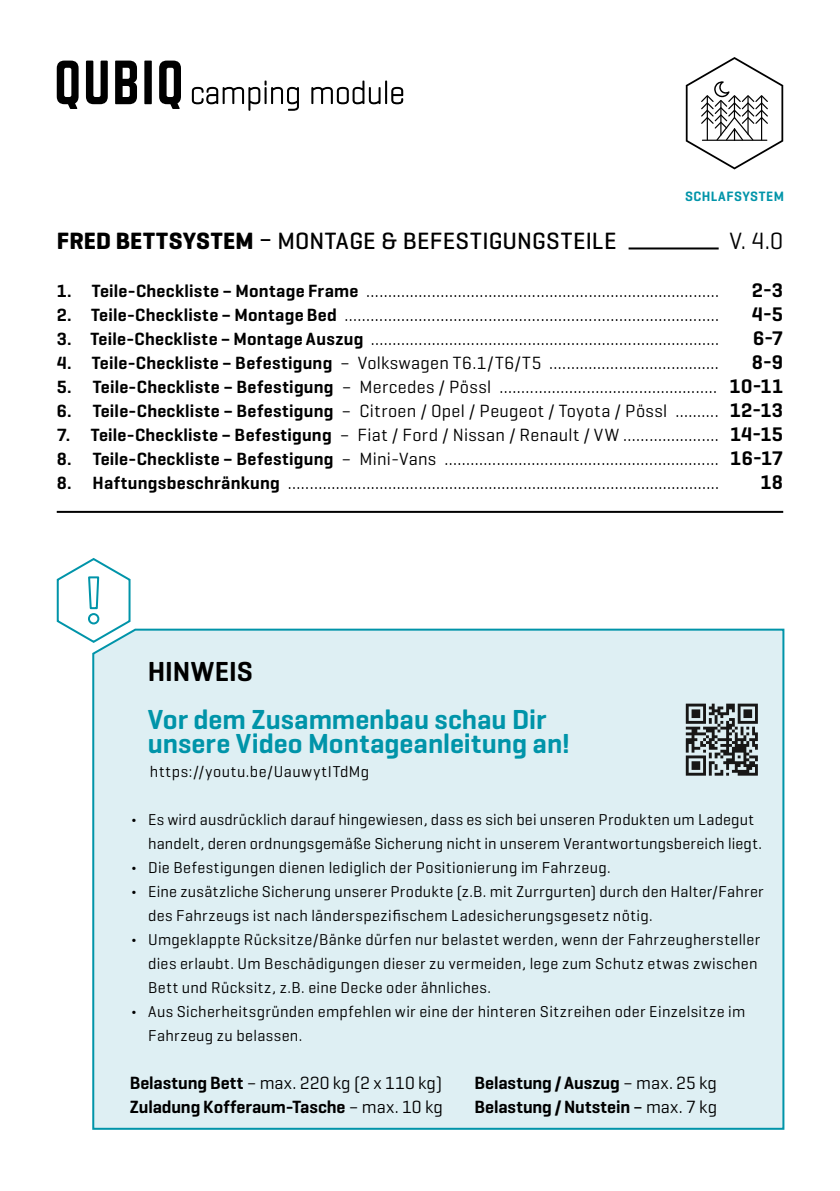
<style>
.page{position:relative;width:840px;height:1191px;background:#fff}
.page>*{position:absolute;margin:0;border:0;box-sizing:border-box;transform-origin:0 0}
.t1{font:600 28px/24px "Geogrotesque";color:#0094a9}
.t2{font:600 28px "Geogrotesque";color:#000}
.t3{font:500 24px "Geogrotesque";letter-spacing:.01em;color:#000}
.t4{font:24px "Geogrotesque";color:#000}
.t5{font:600 20px/24px "Geogrotesque";letter-spacing:.015em;color:#000;text-align:right}
.t6{font:18px "Geogrotesque";letter-spacing:.015em;color:#000}
.t7{font:600 18px "Geogrotesque";letter-spacing:-.005em;color:#000}
.t8{font:16px "Geogrotesque";letter-spacing:.02em;color:#000}
.t9{font:16px "Geogrotesque";letter-spacing:.045em;color:#000}
.t10{font:600 13.8px "Geogrotesque";letter-spacing:.035em;color:#0094a9}
.s1{font-weight:700}
.s2{font-weight:600}
.s3{font-weight:400}
.s4{font-weight:500}
</style>
<div class="page">
<hr style="left:628px;top:247px;width:90px;height:2px;background:#000">
<hr style="left:57px;top:511px;width:725px;height:2px;background:#000">
<div style="left:92px;top:628px;width:693px;height:502px;background:#deeff3"></div>
<svg style="left:56px;top:558px;width:76px;height:86px"></svg>
<div style="left:88px;top:613px;width:11px;height:11px;border:2px solid #0094a9;border-radius:50%"></div>
<svg style="left:685px;top:57px;width:97px;height:112px"></svg>
<svg style="left:685px;top:703px;width:72px;height:72px;background:#767d7f"></svg>
<svg style="left:57px;top:61px;width:22px;height:48px"></svg>
<svg style="left:86px;top:61px;width:22px;height:43px"></svg>
<svg style="left:115px;top:61px;width:22px;height:43px"></svg>
<div style="left:144px;top:61px;width:8px;height:43px;background:#000"></div>
<svg style="left:159px;top:61px;width:22px;height:48px"></svg>
<svg style="left:192px;top:81px;width:107px;height:30px"></svg>
<svg style="left:311px;top:81px;width:92px;height:23px"></svg>
<p class="t10" style="left:684px;top:188px;width:100px">SCHLAFSYSTEM</p>
<h2 class="t3" style="left:57px;top:228px;width:561px"><span class="s1">FRED BETTSYSTEM</span> – MONTAGE &amp; BEFESTIGUNGSTEILE</h2>
<p class="t6" style="left:57px;top:281px;width:663px"><span class="s2">1. Teile-Checkliste – Montage Frame</span> .................................................................................</p>
<p class="t6" style="left:57px;top:305px;width:663px"><span class="s2">2. Teile-Checkliste – Montage Bed</span> ......................................................................................</p>
<p class="t6" style="left:57px;top:329px;width:663px"><span class="s2">3. Teile-Checkliste – Montage Auszug</span> ................................................................................</p>
<p class="t6" style="left:57px;top:353px;width:663px"><span class="s2">4. Teile-Checkliste – Befestigung</span> – Volkswagen T6.1/T6/T5 .......................................</p>
<p class="t6" style="left:57px;top:377px;width:661px"><span class="s2">5. Teile-Checkliste – Befestigung</span> – Mercedes / Pössl ..................................................</p>
<p class="t6" style="left:57px;top:401px;width:663px"><span class="s2">6. Teile-Checkliste – Befestigung</span> – Citroen / Opel / Peugeot / Toyota / Pössl ..........</p>
<p class="t6" style="left:57px;top:425px;width:663px"><span class="s2">7. Teile-Checkliste – Befestigung</span> – Fiat / Ford / Nissan / Renault / VW ......................</p>
<p class="t6" style="left:57px;top:449px;width:663px"><span class="s2">8. Teile-Checkliste – Befestigung</span> – Mini-Vans ...............................................................</p>
<p class="t6" style="left:57px;top:473px;width:663px"><span class="s2">8. Haftungsbeschränkung</span> ...................................................................................................</p>
<h2 class="t4" style="left:729px;top:227px;width:55px">V. 4.0</h2>
<p class="t5" style="left:729px;top:278px;width:55px">2-3<br>4-5<br>6-7<br>8-9<br>10-11<br>12-13<br>14-15<br>16-17<br>18</p>
<h1 class="t2" style="left:148px;top:656px;width:106px">HINWEIS</h1>
<h1 class="t1" style="left:148px;top:707px;width:423px">Vor dem Zusammenbau schau Dir unsere Video Montageanleitung an!</h1>
<p class="t9" style="left:150px;top:763px;width:221px">https://youtu.be/UauwytITdMg</p>
<p class="t8" style="left:131px;top:811px;width:624px">¬ Es wird ausdrücklich darauf hingewiesen, dass es sich bei unseren Produkten um Ladegut</p>
<p class="t8" style="left:148px;top:835px;width:615px">handelt, deren ordnungsgemäße Sicherung nicht in unserem Verantwortungsbereich liegt.</p>
<p class="t8" style="left:131px;top:859px;width:481px">¬ Die Befestigungen dienen lediglich der Positionierung im Fahrzeug.</p>
<p class="t8" style="left:131px;top:883px;width:633px">¬ Eine zusätzliche Sicherung unserer Produkte (z.B. mit Zurrgurten) durch den Halter/Fahrer</p>
<p class="t8" style="left:148px;top:907px;width:506px">des Fahrzeugs ist nach länderspezifischem Ladesicherungsgesetz nötig.</p>
<p class="t8" style="left:131px;top:931px;width:630px">¬ Umgeklappte Rücksitze/Bänke dürfen nur belastet werden, wenn der Fahrzeughersteller</p>
<p class="t8" style="left:148px;top:955px;width:610px">dies erlaubt. Um Beschädigungen dieser zu vermeiden, lege zum Schutz etwas zwischen</p>
<p class="t8" style="left:148px;top:979px;width:344px">Bett und Rücksitz, z.B. eine Decke oder ähnliches.</p>
<p class="t8" style="left:131px;top:1003px;width:615px">¬ Aus Sicherheitsgründen empfehlen wir eine der hinteren Sitzreihen oder Einzelsitze im</p>
<p class="t8" style="left:148px;top:1027px;width:156px">Fahrzeug zu belassen.</p>
<p class="t6" style="left:130px;top:1073px;width:314px"><span class="s2">Belastung Bett</span> – max. 220 kg (2 x 110 kg)</p>
<p class="t7" style="left:474px;top:1073px;width:244px">Belastung / Auszug <span class="s3">– max. 25 kg</span></p>
<p class="t7" style="left:130px;top:1097px;width:314px">Zuladung Kofferaum-Tasche <span class="s3">– max. 10 kg</span></p>
<p class="t7" style="left:474px;top:1097px;width:244px">Belastung / Nutstein <span class="s4">–</span> <span class="s3">max. 7 kg</span></p>
</div>
